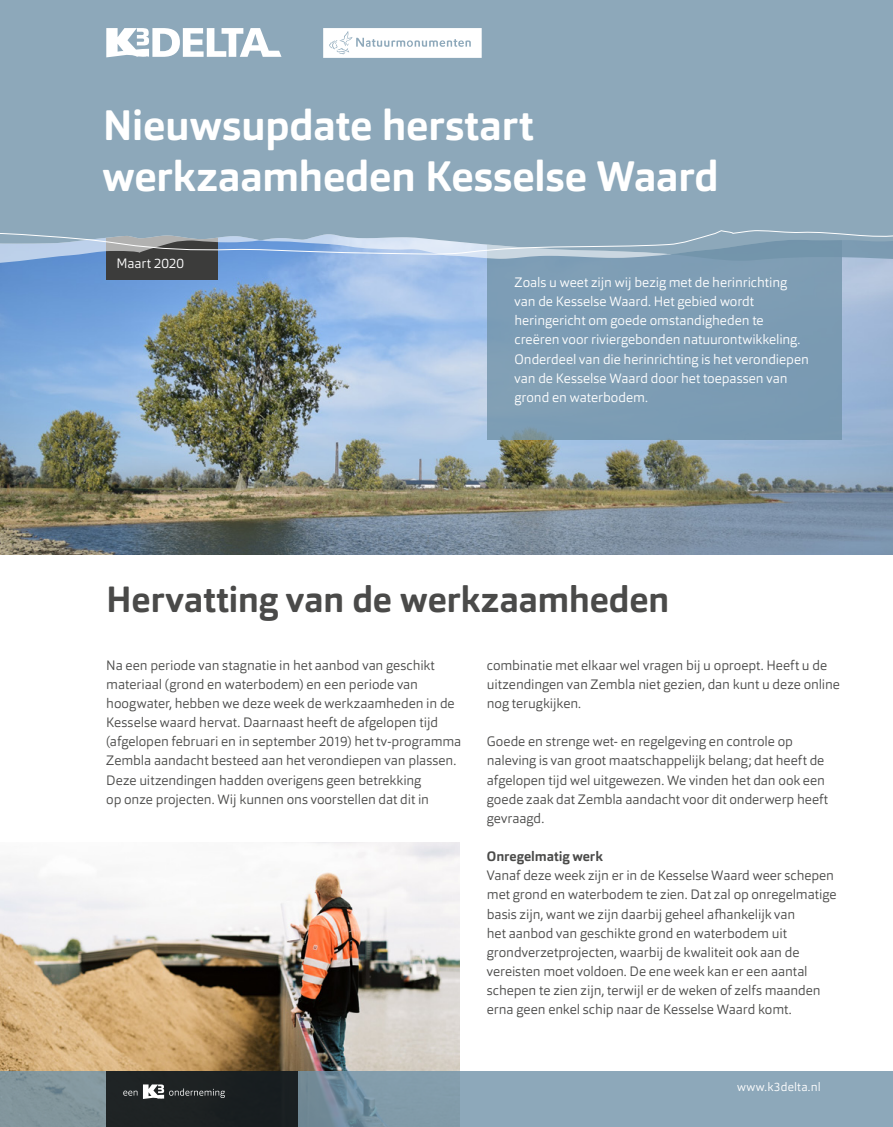
<style>
.page{position:relative;width:893px;height:1127px;background:#fff}
.page>*{position:absolute;margin:0;border:0;box-sizing:border-box;transform-origin:0 0}
.t1{font:700 42px/50.4px "Orgon";letter-spacing:-.01em;color:#fff}
.t2{font:700 36px "Orgon";letter-spacing:-.01em;color:#4a4a49}
.t3{font:300 13.5px/19.2px "Orgon";letter-spacing:-.005em;color:#4a4a49}
.t4{font:300 13.5px/19.2px "Orgon";letter-spacing:-.005em;color:#fff}
.t5{font:700 13.5px "Orgon";color:#4a4a49}
.t6{font:300 12px "Orgon";letter-spacing:.015em;color:#fff}
</style>
<div class="page">
<img style="left:0;top:263px;width:893px;height:292px">
<div style="left:106px;top:230px;width:112px;height:49px;background:#3c3c3b"></div>
<img style="left:0;top:842px;width:459px;height:229px">
<div style="left:488px;top:191px;width:354px;height:249px;background:#7d9db4"></div>
<div style="left:0;top:0;width:893px;height:261px;background:#8da8ba"></div>
<svg style="left:0;top:1071px;width:893px;height:56px;background:#87a0b0"></svg>
<div style="left:106px;top:1071px;width:192px;height:56px;background:#1c2122"></div>
<svg style="left:123px;top:1090px;width:14px;height:5px"></svg>
<svg style="left:143px;top:1084px;width:82px;height:15px"></svg>
<svg style="left:106px;top:28px;width:175px;height:29px"></svg>
<svg style="left:323px;top:28px;width:159px;height:30px"></svg>
<svg style="left:0;top:230px;width:893px;height:25px"></svg>
<h1 class="t1" style="left:102px;top:101px;width:619px">Nieuwsupdate herstart werkzaamheden Kesselse Waard</h1>
<p class="t4" style="left:117px;top:253px;width:69px">Maart 2020</p>
<p class="t4" style="left:514px;top:273px;width:296px">Zoals u weet zijn wij bezig met de herinrichting van de Kesselse Waard. Het gebied wordt heringericht om goede omstandigheden te creëren voor riviergebonden natuurontwikkeling.<br>Onderdeel van die herinrichting is het verondiepen van de Kesselse Waard door het toepassen van grond en waterbodem.</p>
<h2 class="t2" style="left:106px;top:577px;width:565px">Hervatting van de werkzaamheden</h2>
<p class="t3" style="left:106px;top:655px;width:357px">Na een periode van stagnatie in het aanbod van geschikt materiaal (grond en waterbodem) en een periode van hoogwater, hebben we deze week de werkzaamheden in de Kesselse waard hervat. Daarnaast heeft de afgelopen tijd (afgelopen februari en in september 2019) het tv-programma Zembla aandacht besteed aan het verondiepen van plassen.<br>Deze uitzendingen hadden overigens geen betrekking<br>op onze projecten. Wij kunnen ons voorstellen dat dit in</p>
<p class="t3" style="left:487px;top:655px;width:355px">combinatie met elkaar wel vragen bij u oproept. Heeft u de uitzendingen van Zembla niet gezien, dan kunt u deze online nog terugkijken.</p>
<p class="t3" style="left:487px;top:732px;width:343px">Goede en strenge wet- en regelgeving en controle op naleving is van groot maatschappelijk belang; dat heeft de afgelopen tijd wel uitgewezen. We vinden het dan ook een goede zaak dat Zembla aandacht voor dit onderwerp heeft gevraagd.</p>
<p class="t5" style="left:487px;top:848px;width:117px">Onregelmatig werk</p>
<p class="t3" style="left:487px;top:866px;width:351px">Vanaf deze week zijn er in de Kesselse Waard weer schepen met grond en waterbodem te zien. Dat zal op onregelmatige basis zijn, want we zijn daarbij geheel afhankelijk van<br>het aanbod van geschikte grond en waterbodem uit grondverzetprojecten, waarbij de kwaliteit ook aan de vereisten moet voldoen. De ene week kan er een aantal schepen te zien zijn, terwijl er de weken of zelfs maanden erna geen enkel schip naar de Kesselse Waard komt.</p>
<p class="t6" style="left:737px;top:1079px;width:85px">www.k3delta.nl</p>
</div>
